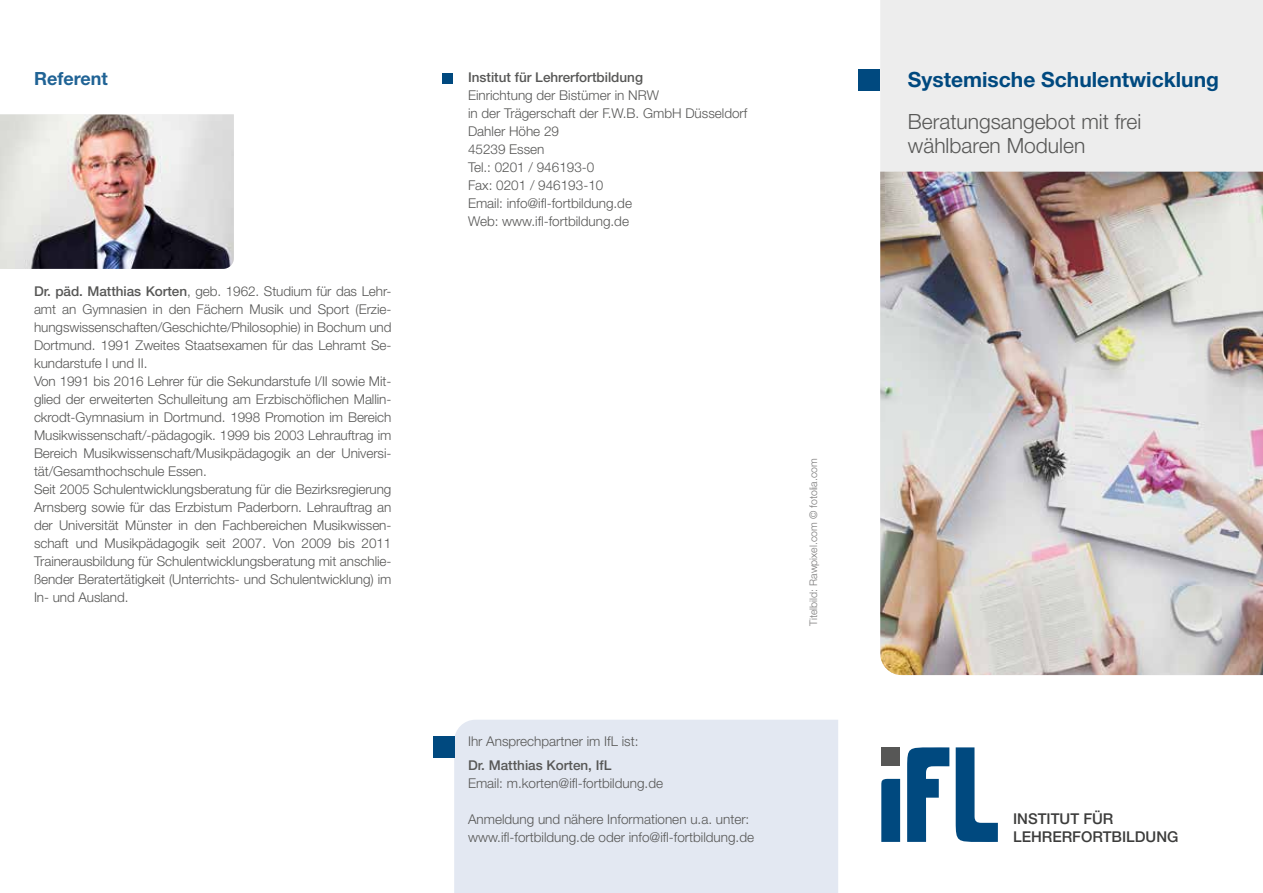
<style>
.page{position:relative;width:1263px;height:893px;background:#fff}
.page>*{position:absolute;margin:0;border:0;box-sizing:border-box;transform-origin:0 0}
.t1{font:300 21px/24px "Helvetica Neue LT Std";color:#575756}
.t2{font:700 21px "Helvetica Neue LT Std";color:#00497f}
.t3{font:700 18.15px "Helvetica Neue LT Std";color:#206395}
.t4{font:500 14.85px/18.3px "Helvetica Neue LT Std";color:#3c3c3b}
.t5{font:300 13.5px/18px "Helvetica Neue LT Std";letter-spacing:-.005em;color:#575756}
.t6{font:500 13.5px "Helvetica Neue LT Std";color:#575756}
.t7{font:300 10.5px "Helvetica Neue LT Std";color:#7c7b7b}
.s1{font-weight:500}
</style>
<div class="page">
<div style="left:880px;top:0;width:383px;height:172px;background:#ededed"></div>
<img style="left:880px;top:172px;width:383px;height:503px">
<div style="left:454px;top:720px;width:384px;height:173px;background:#e3e8f2"></div>
<div style="left:858px;top:69px;width:22px;height:22px;background:#00497f"></div>
<div style="left:433px;top:736px;width:22px;height:22px;background:#00497f"></div>
<svg style="left:881px;top:779px;width:19px;height:63px"></svg>
<div style="left:881px;top:747px;width:19px;height:19px;background:#575756"></div>
<svg style="left:956px;top:747px;width:42px;height:95px"></svg>
<svg style="left:907px;top:747px;width:42px;height:95px"></svg>
<img style="left:0;top:114px;width:234px;height:155px">
<div style="left:442px;top:73px;width:11px;height:11px;background:#00497f"></div>
<h2 class="t3" style="left:34px;top:67px;width:75px">Referent</h2>
<p class="t5" style="left:34px;top:282px;width:359px"><span class="s1">Dr. päd. Matthias Korten</span>, geb. 1962. Studium für das Lehr&shy;amt an Gymnasien in den Fächern Musik und Sport (Erzie&shy;hungswissenschaften/Geschichte/Philosophie) in Bochum und Dortmund. 1991 Zweites Staatsexamen für das Lehramt Se&shy;kundarstufe I und II.<br>Von 1991 bis 2016 Lehrer für die Sekundarstufe I/II sowie Mit&shy;glied der erweiterten Schulleitung am Erzbischöflichen Mallin&shy;ckrodt-Gymnasium in Dortmund. 1998 Promotion im Bereich Musikwissenschaft/-pädagogik. 1999 bis 2003 Lehrauftrag im Bereich Musikwissenschaft/Musikpädagogik an der Universi&shy;tät/Gesamthochschule Essen.<br>Seit 2005 Schulentwicklungsberatung für die Bezirksregierung Arnsberg sowie für das Erzbistum Paderborn. Lehrauftrag an der Universität Münster in den Fachbereichen Musikwissen&shy;schaft und Musikpädagogik seit 2007. Von 2009 bis 2011<br>Trainerausbildung für Schulentwicklungsberatung mit anschlie&shy;ßender Beratertätigkeit (Unterrichts- und Schulentwicklung) im In- und Ausland.</p>
<p class="t6" style="left:468px;top:69px;width:177px">Institut für Lehrerfortbildung</p>
<p class="t5" style="left:468px;top:86px;width:281px">Einrichtung der Bistümer in NRW<br>in der Trägerschaft der F.W.B. GmbH Düsseldorf<br>Dahler Höhe 29<br>45239 Essen<br>Tel.: 0201 / 946193-0<br>Fax: 0201 / 946193-10<br>Email: info@ifl-fortbildung.de<br>Web: www.ifl-fortbildung.de</p>
<p class="t5" style="left:468px;top:732px;width:172px">Ihr Ansprechpartner im IfL ist:</p>
<p class="t6" style="left:468px;top:757px;width:145px">Dr. Matthias Korten, IfL</p>
<p class="t5" style="left:468px;top:774px;width:197px">Email: m.korten@ifl-fortbildung.de</p>
<p class="t5" style="left:468px;top:810px;width:288px">Anmeldung und nähere Informationen u.a. unter: www.ifl-fortbildung.de oder info@ifl-fortbildung.de</p>
<p class="t7" style="left:807px;top:626px;width:169px;rotate:-90deg">Titelbild: Rawpixel.com © fotolia.com</p>
<h1 class="t2" style="left:908px;top:67px;width:313px">Systemische Schulentwicklung</h1>
<h1 class="t1" style="left:908px;top:109px;width:235px">Beratungsangebot mit frei wählbaren Modulen</h1>
<p class="t4" style="left:1013px;top:809px;width:167px">INSTITUT FÜR<br>LEHRERFORTBILDUNG</p>
</div>
